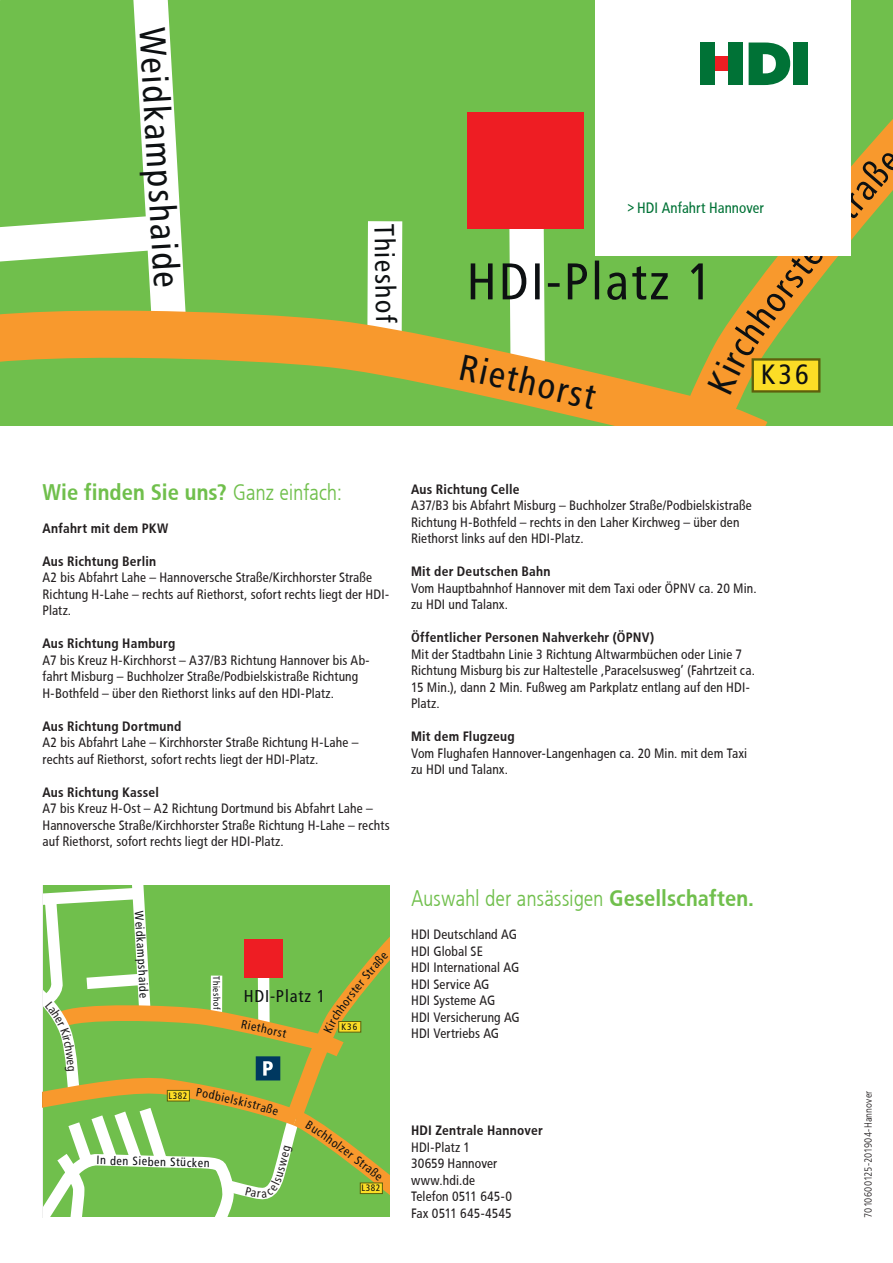
<style>
.page{position:relative;width:893px;height:1263px;background:#fff}
.page>*{position:absolute;margin:0;border:0;box-sizing:border-box;transform-origin:0 0}
.t1{font:51.45px "HDI Gerling Sans Cond Regular";letter-spacing:.05em;color:#0d1012}
.t2{font:36.45px "HDI Gerling Sans Cond Regular";color:#0d1012}
.t3{font:27.9px "HDI Gerling Sans Cond Regular";letter-spacing:.05em;color:#0d1012}
.HDI_Headline_optimal{font:22.5px "HDI Gerling Sans Cond Light";letter-spacing:-.01em;color:#70bf4c}
.HDI_Headline_optimal-2{font:22.5px "HDI Gerling Sans Cond Bold";letter-spacing:.005em;color:#70bf4c}
.t4{font:17.1px "HDI Gerling Sans Cond Regular";letter-spacing:.05em;color:#0d1012}
.HDI_Kategorie_10_12{font:15px "HDI Gerling Sans Cond Regular";color:#007236}
.HDI_Fließtext_9_11{font:13.5px/16.5px "HDI Gerling Sans Cond Regular";letter-spacing:.01em;color:#231f20}
.HDI_Fließtext_9_11-2{font:13.5px "HDI Gerling Sans Cond Bold";letter-spacing:.02em;color:#231f20}
.t5{font:12.15px "HDI Gerling Sans Cond Regular";color:#0d1012}
.HDI_Drucknummer_7_7{font:10.5px "HDI Gerling Sans Cond Light";letter-spacing:.01em;color:#231f20}
.t6{font:9.3px "HDI Gerling Sans Cond Regular";letter-spacing:.05em;color:#0d1012}
.s1{font-family:"HDI Gerling Sans Cond Light"}
.s2{font-family:"HDI Gerling Sans Cond Bold"}
</style>
<div class="page">
<svg style="left:0;top:0;width:893px;height:425px;background:#8cbf57"></svg>
<div style="left:467px;top:112px;width:116px;height:117px;background:#ee1d23"></div>
<div style="left:595px;top:0;width:255px;height:255px;background:#fff"></div>
<svg style="left:749px;top:43px;width:41px;height:42px"></svg>
<div style="left:794px;top:43px;width:14px;height:42px;background:#007236"></div>
<div style="left:715px;top:57px;width:14px;height:14px;background:#ee1d23"></div>
<div style="left:729px;top:43px;width:14px;height:42px;background:#007236"></div>
<div style="left:700px;top:43px;width:15px;height:42px;background:#007236"></div>
<svg style="left:707px;top:255px;width:106px;height:140px;background:#c2ae38"></svg>
<svg style="left:850px;top:150px;width:43px;height:72px;background:#e0a237"></svg>
<div style="left:460px;top:355px;width:46px;height:34px;background:#f8992d"></div>
<svg style="left:43px;top:885px;width:346px;height:332px;background:#90bf5b"></svg>
<p class="t2" style="left:173px;top:26px;width:263px;rotate:87deg">Weidkampshaide</p>
<p class="t3" style="left:400px;top:223px;width:101px;rotate:89deg">Thieshof</p>
<p class="HDI_Kategorie_10_12" style="left:626px;top:199px;width:139px">&gt;HDI Anfahrt Hannover</p>
<p class="t1" style="left:467px;top:252px;width:247px">HDI-Platz 1</p>
<p class="t2" style="left:512px;top:356px;width:91px;rotate:13deg">thorst</p>
<p class="t3" style="left:761px;top:359px;width:49px">K36</p>
<p class="HDI_Headline_optimal-2" style="left:43px;top:479px;width:301px">Wie finden Sie uns? <span class="s1">Ganz einfach:</span></p>
<p class="HDI_Fließtext_9_11-2" style="left:43px;top:520px;width:128px">Anfahrt mit dem PKW</p>
<p class="HDI_Fließtext_9_11" style="left:43px;top:553px;width:348px"><span class="s2">Aus Richtung Berlin<br></span>A2 bis Abfahrt Lahe – Hannoversche Straße/Kirchhorster Straße Richtung H-Lahe – rechts auf Riethorst, sofort rechts liegt der HDI-Platz.</p>
<p class="HDI_Fließtext_9_11" style="left:43px;top:636px;width:329px"><span class="s2">Aus Richtung Hamburg<br></span>A7 bis Kreuz H-Kirchhorst – A37/B3 Richtung Hannover bis Ab&shy;fahrt Misburg – Buchholzer Straße/Podbielskistraße Richtung H-Bothfeld – über den Riethorst links auf den HDI-Platz.</p>
<p class="HDI_Fließtext_9_11" style="left:43px;top:718px;width:317px"><span class="s2">Aus Richtung Dortmund<br></span>A2 bis Abfahrt Lahe – Kirchhorster Straße Richtung H-Lahe – rechts auf Riethorst, sofort rechts liegt der HDI-Platz.</p>
<p class="HDI_Fließtext_9_11" style="left:43px;top:784px;width:349px"><span class="s2">Aus Richtung Kassel<br></span>A7 bis Kreuz H-Ost – A2 Richtung Dortmund bis Abfahrt Lahe – Hannoversche Straße/Kirchhorster Straße Richtung H-Lahe – rechts auf Riethorst, sofort rechts liegt der HDI-Platz.</p>
<p class="t3" style="left:241px;top:567px;width:58px">L382</p>
<p class="t5" style="left:146px;top:911px;width:88px;rotate:87deg">Weidkampshaide</p>
<p class="t6" style="left:169px;top:1090px;width:20px">L382</p>
<p class="t6" style="left:222px;top:976px;width:34px;rotate:89deg">Thieshof</p>
<p class="t4" style="left:244px;top:986px;width:83px">HDI-Platz 1</p>
<p class="t5" style="left:259px;top:1020px;width:31px;rotate:13deg">thorst</p>
<p class="t6" style="left:341px;top:1021px;width:17px">K36</p>
<p class="t5" style="left:97px;top:1152px;width:115px;rotate:2deg">In den Sieben Stücken</p>
<p class="t5" style="left:360px;top:1153px;width:34px;rotate:38deg">Straße</p>
<p class="t6" style="left:362px;top:1183px;width:20px">L382</p>
<p class="HDI_Fließtext_9_11" style="left:411px;top:481px;width:342px"><span class="s2">Aus Richtung Celle<br></span>A37/B3 bis Abfahrt Misburg – Buchholzer Straße/Podbielskistraße Richtung H-Bothfeld – rechts in den Laher Kirchweg – über den Riethorst links auf den HDI-Platz.</p>
<p class="HDI_Fließtext_9_11" style="left:411px;top:563px;width:347px"><span class="s2">Mit der Deutschen Bahn<br></span>Vom Hauptbahnhof Hannover mit dem Taxi oder ÖPNV ca. 20 Min. zu HDI und Talanx.</p>
<p class="HDI_Fließtext_9_11" style="left:411px;top:629px;width:345px"><span class="s2">Öffentlicher Personen Nahverkehr (ÖPNV)<br></span>Mit der Stadtbahn Linie 3 Richtung Altwarmbüchen oder Linie 7<br>Richtung Misburg bis zur Haltestelle ‚Paracelsusweg’ (Fahrtzeit ca.<br>15 Min.), dann 2 Min. Fußweg am Parkplatz entlang auf den HDI-Platz.</p>
<p class="HDI_Fließtext_9_11" style="left:411px;top:728px;width:338px"><span class="s2">Mit dem Flugzeug<br></span>Vom Flughafen Hannover-Langenhagen ca. 20 Min. mit dem Taxi zu HDI und Talanx.</p>
<p class="HDI_Headline_optimal" style="left:411px;top:886px;width:345px">Auswahl der ansässigen <span class="s2">Gesellschaften.</span></p>
<p class="HDI_Fließtext_9_11" style="left:411px;top:926px;width:110px">HDI Deutschland AG<br>HDI Global SE<br>HDI International AG<br>HDI Service AG<br>HDI Systeme AG<br>HDI Versicherung AG<br>HDI Vertriebs AG</p>
<p class="HDI_Fließtext_9_11" style="left:411px;top:1122px;width:133px"><span class="s2">HDI Zentrale Hannover<br></span>HDI-Platz 1<br>30659 Hannover www.hdi.de<br>Telefon 0511 645-0<br>Fax 0511 645-4545</p>
<p class="HDI_Drucknummer_7_7" style="left:862px;top:1217px;width:128px;rotate:-90deg">7010600125-201904-Hannover</p>
</div>
